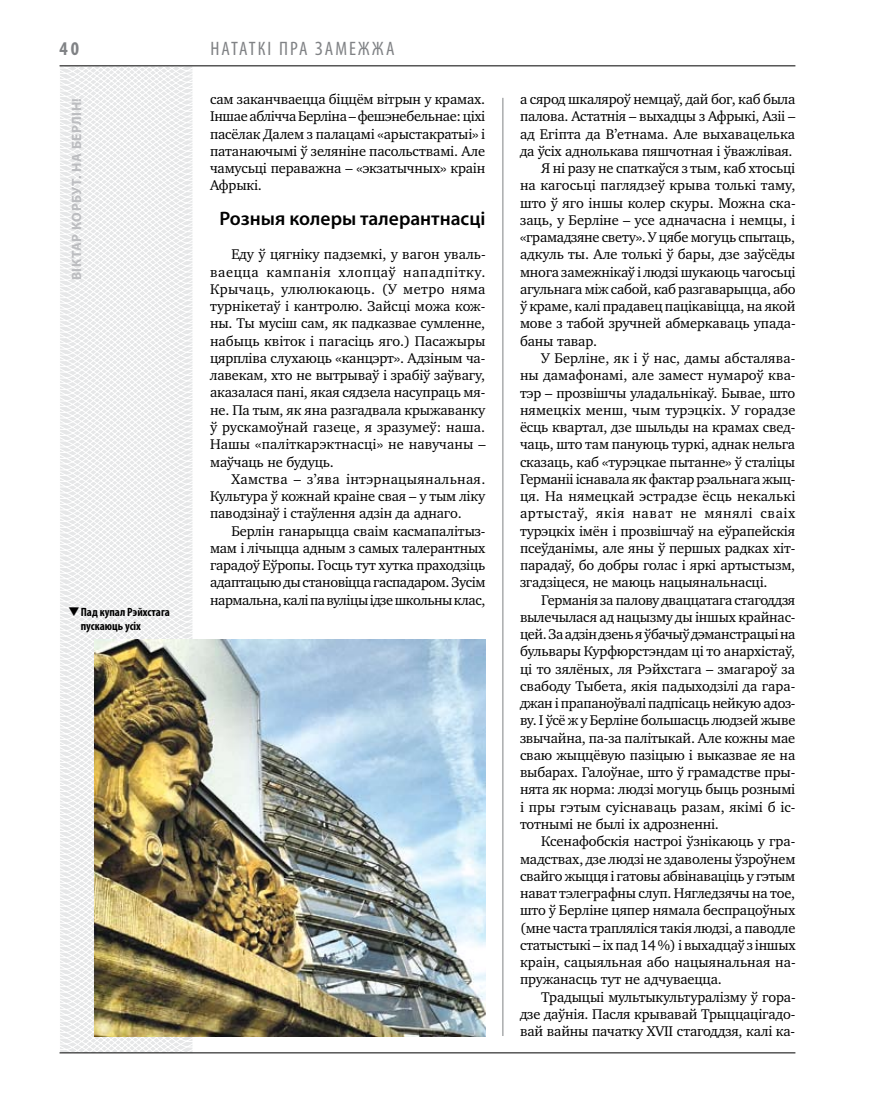
<style>
.page{position:relative;width:872px;height:1106px;background:#fff}
.page>*{position:absolute;margin:0;border:0;box-sizing:border-box;transform-origin:0 0}
.t1{font:600 19.5px "Myriad Pro";color:#000}
.t2{font:condensed 19.5px "Myriad Pro";letter-spacing:.115em;color:#808285}
.t3{font:700 condensed 19.5px "Myriad Pro";color:#808285}
.t4{font:14.4px/17.2px "Charter C";letter-spacing:-.01em;color:#000;text-align:justify}
.t5{font:14.4px "Charter C";letter-spacing:.01em;color:#000}
.t6{font:14.4px "Charter C";letter-spacing:.045em;color:#000}
.t7{font:700 13.5px "Myriad Pro";letter-spacing:.04em;color:#bcbdc0}
.t8{font:700 condensed 12px/13.5px "Myriad Pro";color:#000}
</style>
<div class="page">
<svg style="left:59px;top:65px;width:192px;height:989px"></svg>
<hr style="left:502px;top:98px;width:1px;height:938px;background:#808285">
<hr style="left:60px;top:1052px;width:735px;height:1px;background:#000">
<hr style="left:60px;top:65px;width:735px;height:1px;background:#000">
<img style="left:94px;top:639px;width:391px;height:397px">
<svg style="left:80px;top:616px;width:12px;height:1px"></svg>
<h1 class="t3" style="left:60px;top:37px;width:21px">40</h1>
<p class="t7" style="left:68px;top:280px;width:184px;rotate:-90deg">Віктар КОРБУТ. На Берлін!</p>
<p class="t8" style="left:81px;top:605px;width:91px;text-indent:-13px">❑Пад купал Рэйхстага пускаюць усіх</p>
<h1 class="t2" style="left:210px;top:37px;width:186px">нататкі пра замежжа</h1>
<p class="t4" style="left:210px;top:91px;width:277px">сам заканчваецца біццём вітрын у крамах.<br>Іншае аблічча Берліна – фешэнебельнае: ціхі пасёлак Далем з палацамі «арыстакратыі» і патанаючымі ў зеляніне пасольствамі. Але чамусьці пераважна – «экзатычных» краін Афрыкі.</p>
<h1 class="t1" style="left:219px;top:206px;width:267px">Розныя колеры талерантнасці</h1>
<p class="t4" style="left:210px;top:246px;width:277px;text-indent:21px">Еду ў цягніку падземкі, у вагон уваль&shy;ваецца кампанія хлопцаў нападпітку.<br>Крычаць, улюлюкаюць. (У метро няма турнікетаў і кантролю. Зайсці можа кож&shy;ны. Ты мусіш сам, як падказвае сумленне, набыць квіток і пагасіць яго.) Пасажыры цярпліва слухаюць «канцэрт». Адзіным ча&shy;лавекам, хто не вытрываў і зрабіў заўвагу, аказалася пані, якая сядзела насупраць мя&shy;не. Па тым, як яна разгадвала крыжаванку ў рускамоўнай газеце, я зразумеў: наша.<br>Нашы «паліткарэктнасці» не навучаны – маўчаць не будуць.</p>
<p class="t4" style="left:210px;top:470px;width:277px;text-indent:21px">Хамства – з’ява інтэрнацыянальная.<br>Культура ў кожнай краіне свая – у тым ліку паводзінаў і стаўлення адзін да аднаго.</p>
<p class="t4" style="left:210px;top:522px;width:277px;text-indent:21px">Берлін ганарыцца сваім касмапалітыз&shy;мам і лічыцца адным з самых талерантных гарадоў Еўропы. Госць тут хутка праходзіць адаптацыю ды становіцца гаспадаром. Зусім нармальна, калі па вуліцы ідзе школьны клас,</p>
<p class="t4" style="left:520px;top:91px;width:277px">а сярод шкаляроў немцаў, дай бог, каб была</p>
<p class="t4" style="left:520px;top:108px;width:277px">палова. Астатнія – выхадцы з Афрыкі, Азіі –</p>
<p class="t4" style="left:520px;top:125px;width:277px">ад Егіпта да В’етнама. Але выхавацелька</p>
<p class="t4" style="left:520px;top:142px;width:274px">да ўсіх аднолькава пяшчотная і ўважлівая.</p>
<p class="t4" style="left:541px;top:160px;width:255px">Я ні разу не спаткаўся з тым, каб хтосьці</p>
<p class="t4" style="left:520px;top:177px;width:277px">на кагосьці паглядзеў крыва толькі таму,</p>
<p class="t4" style="left:520px;top:194px;width:277px">што ў яго іншы колер скуры. Можна ска-</p>
<p class="t4" style="left:520px;top:211px;width:277px">заць, у Берліне – усе адначасна і немцы, і</p>
<p class="t4" style="left:520px;top:229px;width:277px">«грамадзяне свету». У цябе могуць спытаць,</p>
<p class="t4" style="left:520px;top:246px;width:277px">адкуль ты. Але толькі ў бары, дзе заўсёды</p>
<p class="t4" style="left:520px;top:263px;width:277px">многа замежнікаў і людзі шукаюць чагосьці</p>
<p class="t4" style="left:520px;top:280px;width:277px">агульнага між сабой, каб разгаварыцца, або</p>
<p class="t4" style="left:520px;top:298px;width:277px">ў краме, калі прадавец пацікавіцца, на якой</p>
<p class="t4" style="left:520px;top:315px;width:277px">мове з табой зручней абмеркаваць упада-</p>
<p class="t4" style="left:520px;top:332px;width:79px">баны тавар.</p>
<p class="t4" style="left:541px;top:349px;width:255px">У Берліне, як і ў нас, дамы абсталява-</p>
<p class="t4" style="left:520px;top:367px;width:277px">ны дамафонамі, але замест нумароў ква-</p>
<p class="t4" style="left:520px;top:384px;width:277px">тэр – прозвішчы уладальнікаў. Бывае, што</p>
<p class="t4" style="left:520px;top:401px;width:277px">нямецкіх менш, чым турэцкіх. У горадзе</p>
<p class="t4" style="left:520px;top:418px;width:277px">ёсць квартал, дзе шыльды на крамах свед-</p>
<p class="t4" style="left:520px;top:436px;width:277px">чаць, што там пануюць туркі, аднак нельга</p>
<p class="t4" style="left:520px;top:453px;width:277px">сказаць, каб «турэцкае пытанне» ў сталіцы</p>
<p class="t4" style="left:520px;top:470px;width:277px">Германіі існавала як фактар рэальнага жыц-</p>
<p class="t5" style="left:520px;top:488px;width:277px">ця. На нямецкай эстрадзе ёсць некалькі</p>
<p class="t6" style="left:520px;top:505px;width:277px">артыстаў, якія нават не мянялі сваіх</p>
<p class="t4" style="left:520px;top:522px;width:277px">турэцкіх імён і прозвішчаў на еўрапейскія</p>
<p class="t4" style="left:520px;top:539px;width:277px">псеўданімы, але яны ў першых радках хіт-</p>
<p class="t4" style="left:520px;top:557px;width:277px">парадаў, бо добры голас і яркі артыстызм,</p>
<p class="t4" style="left:520px;top:574px;width:249px">згадзіцеся, не маюць нацыянальнасці.</p>
<p class="t4" style="left:541px;top:591px;width:255px">Германія за палову дваццатага стагоддзя</p>
<p class="t4" style="left:520px;top:608px;width:277px">вылечылася ад нацызму ды іншых крайнас-</p>
<p class="t4" style="left:520px;top:626px;width:277px">цей. За адзін дзень я ўбачыў дэманстрацыі на</p>
<p class="t4" style="left:520px;top:643px;width:277px">бульвары Курфюрстэндам ці то анархістаў,</p>
<p class="t4" style="left:520px;top:660px;width:277px">ці то зялёных, ля Рэйхстага – змагароў за</p>
<p class="t4" style="left:520px;top:677px;width:275px">свабоду Тыбета, якія падыходзілі да гара-</p>
<p class="t4" style="left:520px;top:695px;width:277px">джан і прапаноўвалі падпісаць нейкую адоз-</p>
<p class="t4" style="left:520px;top:712px;width:277px">ву. І ўсё ж у Берліне большасць людзей жыве</p>
<p class="t4" style="left:520px;top:729px;width:277px">звычайна, па-за палітыкай. Але кожны мае</p>
<p class="t4" style="left:520px;top:746px;width:277px">сваю жыццёвую пазіцыю і выказвае яе на</p>
<p class="t4" style="left:520px;top:764px;width:277px">выбарах. Галоўнае, што ў грамадстве пры-</p>
<p class="t4" style="left:520px;top:781px;width:277px">нята як норма: людзі могуць быць рознымі</p>
<p class="t4" style="left:520px;top:798px;width:276px">і пры гэтым суіснаваць разам, якімі б іс-</p>
<p class="t4" style="left:520px;top:815px;width:200px">тотнымі не былі іх адрозненні.</p>
<p class="t4" style="left:541px;top:833px;width:255px">Ксенафобскія настроі ўзнікаюць у гра-</p>
<p class="t4" style="left:520px;top:850px;width:277px">мадствах, дзе людзі не здаволены ўзроўнем</p>
<p class="t4" style="left:520px;top:867px;width:277px">свайго жыцця і гатовы абвінаваціць у гэтым</p>
<p class="t4" style="left:520px;top:884px;width:277px">нават тэлеграфны слуп. Нягледзячы на тое,</p>
<p class="t4" style="left:520px;top:902px;width:277px">што ў Берліне цяпер нямала беспрацоўных</p>
<p class="t4" style="left:520px;top:919px;width:277px">(мне часта трапляліся такія людзі, а паводле</p>
<p class="t4" style="left:520px;top:936px;width:277px">статыстыкі – іх пад 14 %) і выхадцаў з іншых</p>
<p class="t4" style="left:520px;top:953px;width:277px">краін, сацыяльная або нацыянальная на-</p>
<p class="t4" style="left:520px;top:971px;width:203px">пружанасць тут не адчуваецца.</p>
<p class="t4" style="left:541px;top:988px;width:256px">Традыцыі мультыкультуралізму ў гора-</p>
<p class="t4" style="left:520px;top:1005px;width:275px">дзе даўнія. Пасля крывавай Трыццацігадо-</p>
<p class="t4" style="left:520px;top:1022px;width:277px">вай вайны пачатку XVII стагоддзя, калі ка-</p>
</div>
